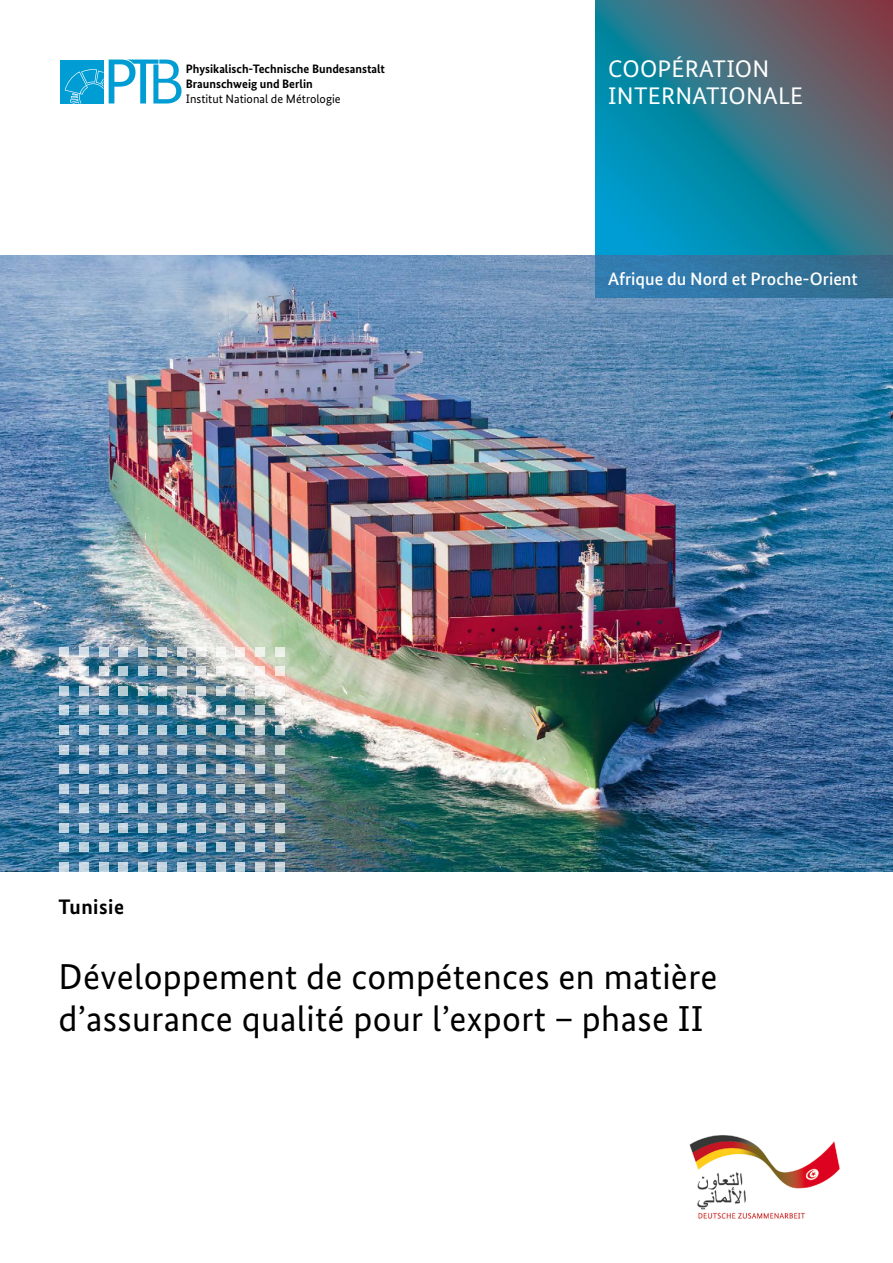
<style>
.page{position:relative;width:893px;height:1263px;background:#fff}
.page>*{position:absolute;margin:0;border:0;box-sizing:border-box;transform-origin:0 0}
.t1{font:36px/42px "Bundes Sans";letter-spacing:.01em;color:#000}
.t2{font:24px/27px "Bundes Sans";letter-spacing:.01em;color:#fff}
.t3{font:700 21px "Bundes Sans";letter-spacing:.025em;color:#000}
.t4{font:500 18px "Bundes Sans";color:#fff}
.t5{font:700 12.15px/15.3px "Bundes Sans";color:#000}
.t6{font:12.15px "Bundes Sans";color:#000}
</style>
<div class="page">
<img style="left:0;top:255px;width:893px;height:617px">
<div style="left:60px;top:60px;width:44px;height:44px;background:#009dd4"></div>
<svg style="left:65px;top:60px;width:116px;height:44px"></svg>
<img style="left:689px;top:1135px;width:151px;height:84px">
<svg style="left:595px;top:0;width:298px;height:255px;background:#30788e"></svg>
<div style="left:595px;top:255px;width:298px;height:43px;background:linear-gradient(to right,#307fb8,#366988)"></div>
<svg style="left:60px;top:647px;width:9px;height:10px"></svg>
<svg style="left:79px;top:647px;width:10px;height:10px"></svg>
<svg style="left:99px;top:647px;width:9px;height:10px"></svg>
<svg style="left:118px;top:647px;width:10px;height:10px"></svg>
<div style="left:138px;top:647px;width:10px;height:10px;background:#cfd9df"></div>
<svg style="left:157px;top:647px;width:10px;height:10px"></svg>
<svg style="left:177px;top:647px;width:10px;height:10px"></svg>
<svg style="left:196px;top:647px;width:10px;height:10px"></svg>
<div style="left:216px;top:647px;width:10px;height:10px;background:#f7f7f5"></div>
<svg style="left:236px;top:647px;width:9px;height:10px"></svg>
<div style="left:255px;top:647px;width:10px;height:10px;background:#eef2eb"></div>
<div style="left:275px;top:647px;width:9px;height:10px;background:#ebf1e7"></div>
<svg style="left:60px;top:666px;width:9px;height:10px"></svg>
<svg style="left:79px;top:666px;width:10px;height:10px"></svg>
<svg style="left:99px;top:666px;width:9px;height:10px"></svg>
<div style="left:118px;top:666px;width:10px;height:10px;background:#b3cdd7"></div>
<div style="left:138px;top:666px;width:10px;height:10px;background:#bed2dd"></div>
<svg style="left:157px;top:666px;width:10px;height:10px"></svg>
<svg style="left:177px;top:666px;width:10px;height:10px"></svg>
<svg style="left:196px;top:666px;width:10px;height:10px"></svg>
<svg style="left:216px;top:666px;width:10px;height:10px"></svg>
<div style="left:236px;top:666px;width:9px;height:10px;background:#fff"></div>
<svg style="left:255px;top:666px;width:10px;height:10px"></svg>
<div style="left:275px;top:666px;width:9px;height:10px;background:#f6ece6"></div>
<svg style="left:60px;top:686px;width:9px;height:10px"></svg>
<svg style="left:79px;top:686px;width:10px;height:10px"></svg>
<svg style="left:99px;top:686px;width:9px;height:10px"></svg>
<div style="left:118px;top:686px;width:10px;height:10px;background:#b2cbd3"></div>
<svg style="left:138px;top:686px;width:10px;height:10px"></svg>
<svg style="left:157px;top:686px;width:10px;height:10px"></svg>
<svg style="left:177px;top:686px;width:10px;height:10px"></svg>
<svg style="left:196px;top:686px;width:10px;height:10px"></svg>
<svg style="left:216px;top:686px;width:10px;height:10px"></svg>
<svg style="left:236px;top:686px;width:9px;height:10px"></svg>
<svg style="left:255px;top:686px;width:10px;height:10px"></svg>
<div style="left:275px;top:686px;width:9px;height:10px;background:#fbfaf8"></div>
<svg style="left:60px;top:705px;width:9px;height:10px"></svg>
<svg style="left:79px;top:705px;width:10px;height:10px"></svg>
<svg style="left:99px;top:705px;width:9px;height:10px"></svg>
<svg style="left:118px;top:705px;width:10px;height:10px"></svg>
<svg style="left:138px;top:705px;width:10px;height:10px"></svg>
<svg style="left:157px;top:705px;width:10px;height:10px"></svg>
<svg style="left:177px;top:705px;width:10px;height:10px"></svg>
<svg style="left:196px;top:705px;width:10px;height:10px"></svg>
<svg style="left:216px;top:705px;width:10px;height:10px"></svg>
<svg style="left:236px;top:705px;width:9px;height:10px"></svg>
<div style="left:255px;top:705px;width:10px;height:10px;background:#c1d2d6"></div>
<svg style="left:275px;top:705px;width:9px;height:10px"></svg>
<svg style="left:60px;top:725px;width:9px;height:10px"></svg>
<svg style="left:79px;top:725px;width:10px;height:10px"></svg>
<svg style="left:99px;top:725px;width:9px;height:10px"></svg>
<div style="left:118px;top:725px;width:10px;height:10px;background:#c0d5e1"></div>
<div style="left:138px;top:725px;width:10px;height:10px;background:#b7d1db"></div>
<svg style="left:157px;top:725px;width:10px;height:10px"></svg>
<div style="left:177px;top:725px;width:10px;height:10px;background:#b5ced8"></div>
<svg style="left:196px;top:725px;width:10px;height:10px"></svg>
<div style="left:216px;top:725px;width:10px;height:10px;background:#b2ccd5"></div>
<svg style="left:236px;top:725px;width:9px;height:10px"></svg>
<svg style="left:255px;top:725px;width:10px;height:10px"></svg>
<svg style="left:275px;top:725px;width:9px;height:10px"></svg>
<svg style="left:60px;top:745px;width:9px;height:9px"></svg>
<svg style="left:79px;top:745px;width:10px;height:9px"></svg>
<svg style="left:99px;top:745px;width:9px;height:9px"></svg>
<svg style="left:118px;top:745px;width:10px;height:9px"></svg>
<div style="left:138px;top:745px;width:10px;height:9px;background:#c9d6e0"></div>
<div style="left:157px;top:745px;width:10px;height:9px;background:#ccd6e1"></div>
<svg style="left:177px;top:745px;width:10px;height:9px"></svg>
<svg style="left:196px;top:745px;width:10px;height:9px"></svg>
<div style="left:216px;top:745px;width:10px;height:9px;background:#d2dade"></div>
<svg style="left:236px;top:745px;width:9px;height:9px"></svg>
<div style="left:255px;top:745px;width:10px;height:9px;background:#d8dde0"></div>
<div style="left:275px;top:745px;width:9px;height:9px;background:#cdd7d7"></div>
<div style="left:60px;top:764px;width:9px;height:10px;background:#cad8e5"></div>
<svg style="left:79px;top:764px;width:10px;height:10px"></svg>
<svg style="left:99px;top:764px;width:9px;height:10px"></svg>
<svg style="left:118px;top:764px;width:10px;height:10px"></svg>
<svg style="left:138px;top:764px;width:10px;height:10px"></svg>
<div style="left:157px;top:764px;width:10px;height:10px;background:#c7d4de"></div>
<svg style="left:177px;top:764px;width:10px;height:10px"></svg>
<svg style="left:196px;top:764px;width:10px;height:10px"></svg>
<svg style="left:216px;top:764px;width:10px;height:10px"></svg>
<svg style="left:236px;top:764px;width:9px;height:10px"></svg>
<svg style="left:255px;top:764px;width:10px;height:10px"></svg>
<div style="left:275px;top:764px;width:9px;height:10px;background:#d0d9d7"></div>
<svg style="left:60px;top:784px;width:9px;height:9px"></svg>
<div style="left:79px;top:784px;width:10px;height:9px;background:#c8d6e2"></div>
<svg style="left:99px;top:784px;width:9px;height:9px"></svg>
<svg style="left:118px;top:784px;width:10px;height:9px"></svg>
<svg style="left:138px;top:784px;width:10px;height:9px"></svg>
<div style="left:157px;top:784px;width:10px;height:9px;background:#bfd1dc"></div>
<div style="left:177px;top:784px;width:10px;height:9px;background:#bdd1de"></div>
<svg style="left:196px;top:784px;width:10px;height:9px"></svg>
<div style="left:216px;top:784px;width:10px;height:9px;background:#bfd2db"></div>
<svg style="left:236px;top:784px;width:9px;height:9px"></svg>
<div style="left:255px;top:784px;width:10px;height:9px;background:#d3d8da"></div>
<svg style="left:275px;top:784px;width:9px;height:9px"></svg>
<svg style="left:60px;top:803px;width:9px;height:10px"></svg>
<svg style="left:79px;top:803px;width:10px;height:10px"></svg>
<svg style="left:99px;top:803px;width:9px;height:10px"></svg>
<svg style="left:118px;top:803px;width:10px;height:10px"></svg>
<div style="left:138px;top:803px;width:10px;height:10px;background:#b8ced9"></div>
<svg style="left:157px;top:803px;width:10px;height:10px"></svg>
<div style="left:177px;top:803px;width:10px;height:10px;background:#c9d8e2"></div>
<div style="left:196px;top:803px;width:10px;height:10px;background:#c9d5e0"></div>
<svg style="left:216px;top:803px;width:10px;height:10px"></svg>
<div style="left:236px;top:803px;width:9px;height:10px;background:#d1d7dc"></div>
<svg style="left:255px;top:803px;width:10px;height:10px"></svg>
<div style="left:275px;top:803px;width:9px;height:10px;background:#c9d3d7"></div>
<svg style="left:60px;top:823px;width:9px;height:10px"></svg>
<svg style="left:79px;top:823px;width:10px;height:10px"></svg>
<svg style="left:99px;top:823px;width:9px;height:10px"></svg>
<svg style="left:118px;top:823px;width:10px;height:10px"></svg>
<svg style="left:138px;top:823px;width:10px;height:10px"></svg>
<svg style="left:157px;top:823px;width:10px;height:10px"></svg>
<svg style="left:177px;top:823px;width:10px;height:10px"></svg>
<svg style="left:196px;top:823px;width:10px;height:10px"></svg>
<svg style="left:216px;top:823px;width:10px;height:10px"></svg>
<div style="left:236px;top:823px;width:9px;height:10px;background:#c2d1dc"></div>
<svg style="left:255px;top:823px;width:10px;height:10px"></svg>
<div style="left:275px;top:823px;width:9px;height:10px;background:#d0d6d6"></div>
<svg style="left:60px;top:842px;width:9px;height:10px"></svg>
<div style="left:79px;top:842px;width:10px;height:10px;background:#bad1dd"></div>
<div style="left:99px;top:842px;width:9px;height:10px;background:#bbd1dd"></div>
<div style="left:118px;top:842px;width:10px;height:10px;background:#bdd2de"></div>
<svg style="left:138px;top:842px;width:10px;height:10px"></svg>
<svg style="left:157px;top:842px;width:10px;height:10px"></svg>
<svg style="left:177px;top:842px;width:10px;height:10px"></svg>
<svg style="left:196px;top:842px;width:10px;height:10px"></svg>
<div style="left:216px;top:842px;width:10px;height:10px;background:#bcced9"></div>
<svg style="left:236px;top:842px;width:9px;height:10px"></svg>
<svg style="left:255px;top:842px;width:10px;height:10px"></svg>
<div style="left:275px;top:842px;width:9px;height:10px;background:#cbd4da"></div>
<svg style="left:60px;top:862px;width:9px;height:10px"></svg>
<div style="left:79px;top:862px;width:10px;height:10px;background:#c9d9e5"></div>
<svg style="left:99px;top:862px;width:9px;height:10px"></svg>
<svg style="left:118px;top:862px;width:10px;height:10px"></svg>
<svg style="left:138px;top:862px;width:10px;height:10px"></svg>
<div style="left:157px;top:862px;width:10px;height:10px;background:#c5d5df"></div>
<svg style="left:177px;top:862px;width:10px;height:10px"></svg>
<svg style="left:196px;top:862px;width:10px;height:10px"></svg>
<div style="left:216px;top:862px;width:10px;height:10px;background:#c1d1dc"></div>
<svg style="left:236px;top:862px;width:9px;height:10px"></svg>
<svg style="left:255px;top:862px;width:10px;height:10px"></svg>
<svg style="left:275px;top:862px;width:9px;height:10px"></svg>
<p class="t5" style="left:186px;top:61px;width:201px">Physikalisch-Technische Bundesanstalt<br>Braunschweig und Berlin</p>
<p class="t6" style="left:186px;top:92px;width:156px">Institut National de Métrologie</p>
<p class="t2" style="left:608px;top:55px;width:196px">COOPÉRATION<br>INTERNATIONALE</p>
<p class="t4" style="left:608px;top:268px;width:251px">Afrique du Nord et Proche-Orient</p>
<p class="t3" style="left:58px;top:894px;width:67px">Tunisie</p>
<p class="t1" style="left:58px;top:955px;width:661px">Développement de compétences en matière d’assurance qualité pour l’export – phase II</p>
</div>
